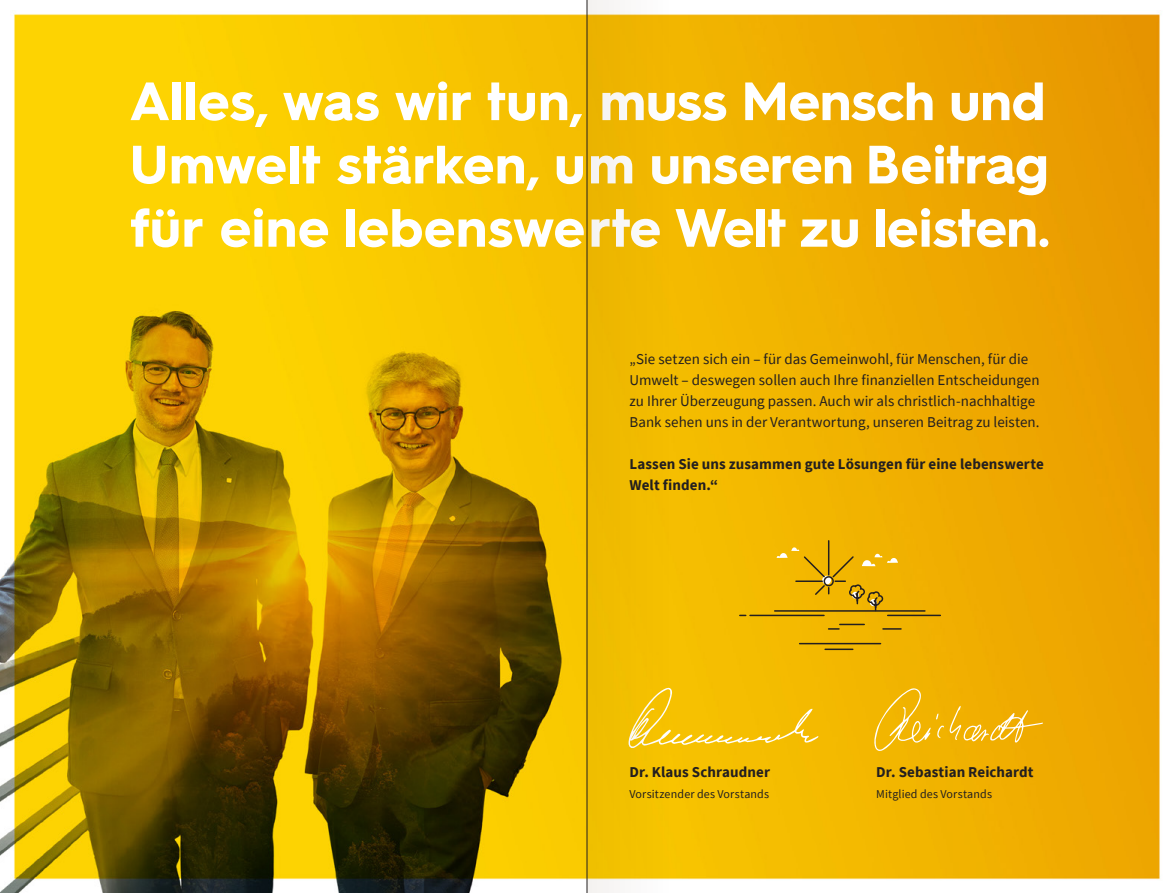
<style>
.page{position:relative;width:1174px;height:893px;background:#fff}
.page>*{position:absolute;margin:0;border:0;box-sizing:border-box;transform-origin:0 0}
.t1{font:700 54px/63.3px "PAX Hurme";letter-spacing:.005em;color:#fff;text-align:justify}
.t2{font:15px/21px "Source Sans Pro";color:#231f20}
.t3{font:700 15px/21px "Source Sans Pro";letter-spacing:.005em;color:#231f20}
.t4{font:12px "Source Sans Pro";letter-spacing:.01em;color:#231f20}
</style>
<div class="page">
<img style="left:0;top:0;width:1160px;height:893px">
<svg style="left:715px;top:688px;width:103px;height:61px;background:#f4c00e"></svg>
<svg style="left:874px;top:687px;width:56px;height:65px;background:#f2bc1c"></svg>
<svg style="left:936px;top:706px;width:107px;height:37px;background:#f1b821"></svg>
<hr style="left:799px;top:643px;width:81px;height:1px;background:#231f20">
<svg style="left:825px;top:649px;width:27px;height:1px"></svg>
<hr style="left:774px;top:610px;width:151px;height:2px;background:#231f20">
<hr style="left:887px;top:615px;width:53px;height:1px;background:#231f20">
<svg style="left:776px;top:539px;width:122px;height:73px;background:#e3ac09"></svg>
<svg style="left:828px;top:624px;width:36px;height:6px"></svg>
<svg style="left:883px;top:628px;width:18px;height:2px"></svg>
<hr style="left:750px;top:615px;width:74px;height:1px;background:#231f20">
<div style="left:587px;top:0;width:128px;height:893px;background:#f2bb00"></div>
<h1 class="t1" style="left:130px;top:66px;width:921px">Alles, was wir tun, muss Mensch und Umwelt stärken, um unseren Beitrag für eine lebenswerte Welt zu leisten.</h1>
<p class="t2" style="left:629px;top:349px;width:412px">„Sie setzen sich ein – für das Gemeinwohl, für Menschen, für die Umwelt – deswegen sollen auch Ihre finanziellen Entscheidungen zu Ihrer Überzeugung passen. Auch wir als christlich-nachhaltige Bank sehen uns in der Verantwortung, unseren Beitrag zu leisten.</p>
<p class="t3" style="left:629px;top:453px;width:416px">Lassen Sie uns zusammen gute Lösungen für eine lebenswerte<br>Welt finden.“</p>
<p class="t3" style="left:629px;top:761px;width:142px">Dr. Klaus Schraudner</p>
<p class="t4" style="left:629px;top:786px;width:141px">Vorsitzender des Vorstands</p>
<p class="t3" style="left:876px;top:761px;width:159px">Dr. Sebastian Reichardt</p>
<p class="t4" style="left:876px;top:786px;width:117px">Mitglied des Vorstands</p>
</div>
